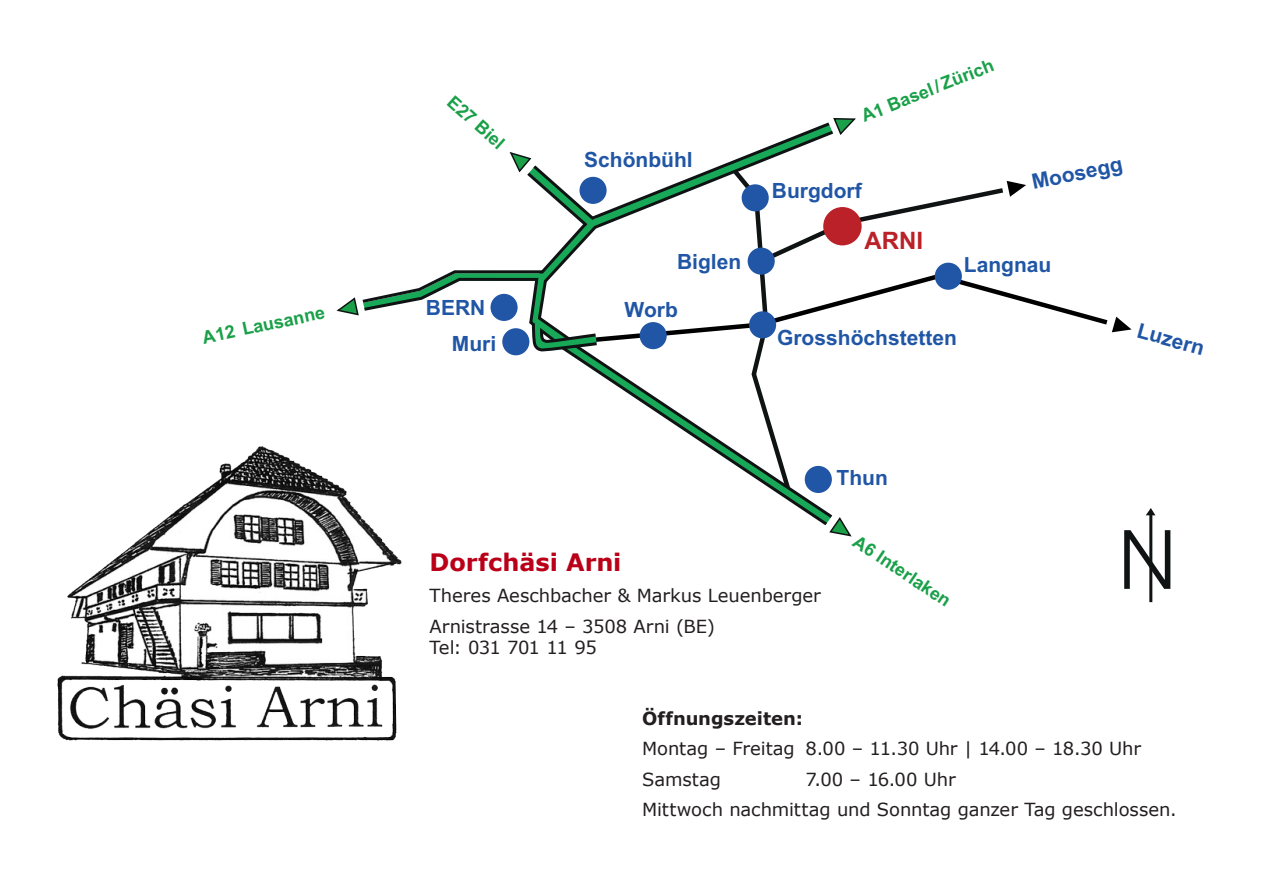
<style>
.page{position:relative;width:1263px;height:893px;background:#fff}
.page>*{position:absolute;margin:0;border:0;box-sizing:border-box;transform-origin:0 0}
.t1{font:700 24px "Verdana";letter-spacing:-.005em;color:#ba0018}
.t2{font:700 24px "Arial";color:#ba2128}
.t3{font:700 21px "Arial";color:#2056a5}
.t4{font:18px "Verdana";letter-spacing:-.005em;color:#231f20}
.t5{font:700 18px "Arial";color:#1aa049}
.t6{font:700 18px "Verdana";color:#231f20}
.t7{font:18px "Verdana";letter-spacing:-.045em;color:#231f20}
</style>
<div class="page">
<img style="left:57px;top:446px;width:345px;height:295px">
<svg style="left:836px;top:181px;width:171px;height:88px"></svg>
<svg style="left:1124px;top:530px;width:46px;height:59px"></svg>
<hr style="left:1149px;top:514px;width:3px;height:88px;background:#0f1313">
<svg style="left:1146px;top:508px;width:9px;height:7px"></svg>
<div style="left:823px;top:207px;width:39px;height:38px;background:#ba2128;border-radius:50%"></div>
<div style="left:502px;top:328px;width:27px;height:27px;background:#2056a5;border-radius:50%"></div>
<div style="left:935px;top:263px;width:27px;height:27px;background:#2056a5;border-radius:50%"></div>
<svg style="left:833px;top:118px;width:23px;height:17px"></svg>
<svg style="left:568px;top:353px;width:265px;height:173px"></svg>
<svg style="left:543px;top:120px;width:293px;height:149px"></svg>
<svg style="left:828px;top:516px;width:24px;height:21px"></svg>
<svg style="left:1007px;top:181px;width:19px;height:16px"></svg>
<svg style="left:336px;top:269px;width:795px;height:84px"></svg>
<svg style="left:509px;top:151px;width:89px;height:78px"></svg>
<p class="t5" style="left:201px;top:331px;width:126px;rotate:-12deg">A12 Lausanne</p>
<p class="t5" style="left:455px;top:94px;width:72px;rotate:42deg">E27 Biel</p>
<p class="t3" style="left:584px;top:152px;width:110px">Schönbühl</p>
<p class="t3" style="left:677px;top:253px;width:66px">Biglen</p>
<p class="t3" style="left:426px;top:300px;width:61px">BERN</p>
<p class="t3" style="left:625px;top:301px;width:55px">Worb</p>
<p class="t3" style="left:452px;top:336px;width:46px">Muri</p>
<p class="t5" style="left:859px;top:111px;width:143px;rotate:-22deg">A1 Basel/Zürich</p>
<p class="t3" style="left:772px;top:183px;width:91px">Burgdorf</p>
<p class="t2" style="left:865px;top:231px;width:60px">ARNI</p>
<p class="t3" style="left:1030px;top:175px;width:94px;rotate:-12deg">Moosegg</p>
<p class="t3" style="left:964px;top:257px;width:89px">Langnau</p>
<p class="t3" style="left:777px;top:329px;width:181px">Grosshöchstetten</p>
<p class="t3" style="left:1140px;top:322px;width:70px;rotate:15deg">Luzern</p>
<p class="t3" style="left:836px;top:470px;width:53px">Thun</p>
<p class="t1" style="left:429px;top:547px;width:193px">Dorfchäsi Arni</p>
<p class="t4" style="left:429px;top:584px;width:393px">Theres Aeschbacher &amp; Markus Leuenberger</p>
<p class="t4" style="left:429px;top:614px;width:287px">Arnistrasse 14 – 3508 Arni (BE)</p>
<p class="t7" style="left:429px;top:636px;width:169px">Tel: 031 701 11 95</p>
<p class="t5" style="left:859px;top:534px;width:115px;rotate:34deg">A6 Interlaken</p>
<p class="t6" style="left:642px;top:707px;width:162px">Öffnungszeiten:</p>
<p class="t4" style="left:642px;top:737px;width:500px">Montag – Freitag 8.00 – 11.30 Uhr | 14.00 – 18.30 Uhr</p>
<p class="t4" style="left:642px;top:768px;width:80px">Samstag</p>
<p class="t4" style="left:806px;top:768px;width:152px">7.00 – 16.00 Uhr</p>
<p class="t4" style="left:642px;top:798px;width:536px">Mittwoch nachmittag und Sonntag ganzer Tag geschlossen.</p>
</div>
